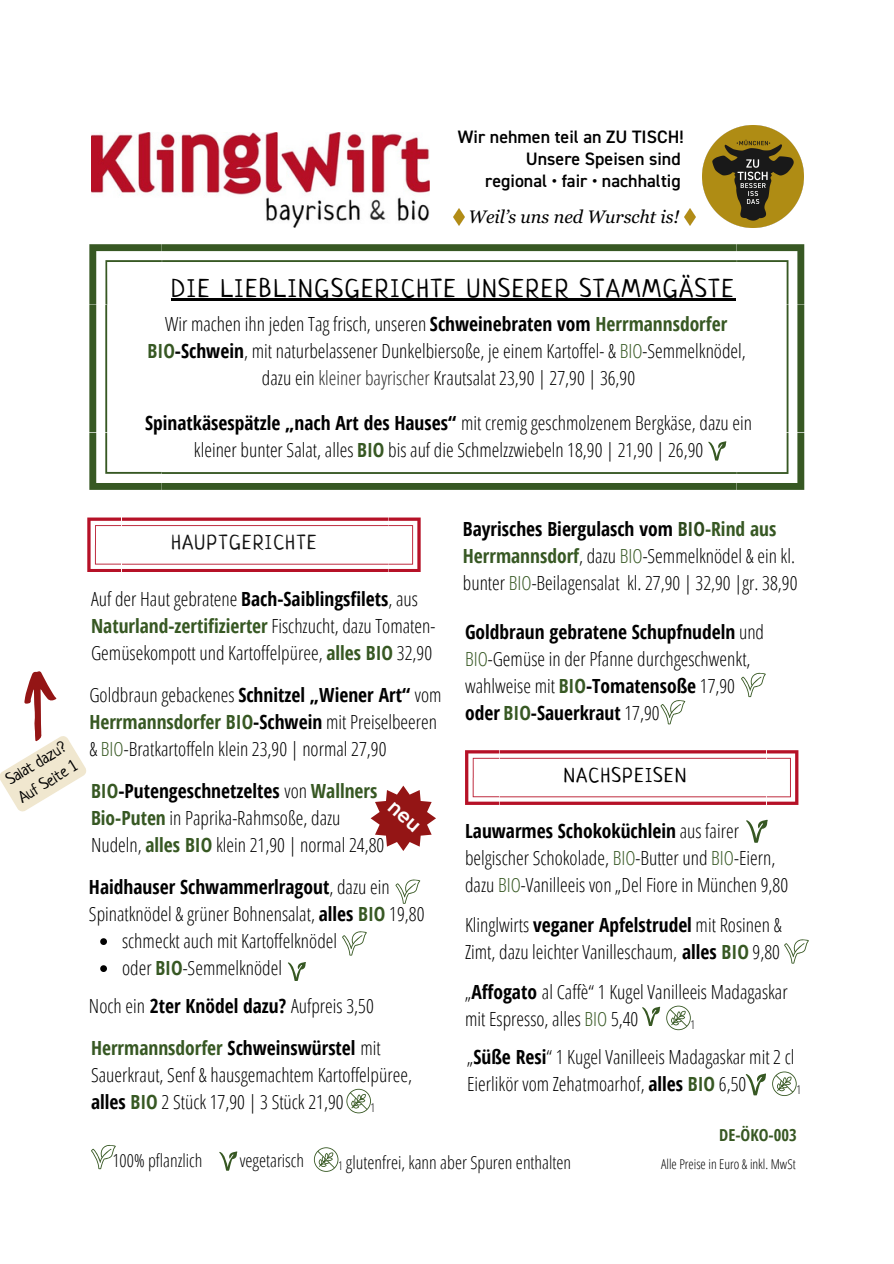
<style>
.page{position:relative;width:894px;height:1264px;background:#fff}
.page>*{position:absolute;margin:0;border:0;box-sizing:border-box;transform-origin:0 0}
.t1{font:25.65px "Neucha";letter-spacing:.08em;color:#010101}
.t2{font:20.1px "Neucha";letter-spacing:.08em;color:#111}
.t3{font:20.1px "Neucha";letter-spacing:.08em;color:#010101}
.t4{font:300 19.5px/27px "Open Sans Condensed";color:#010101}
.t5{font:600 18px "DIN2014";color:#000}
.t6{font:300 18px "Open Sans Condensed";color:#000}
.t7{font:italic 18px "Georgia Pro";color:#000}
.t8{font:700 16.5px "Open Sans Condensed";color:#375823}
.t9{font:16.05px "Neucha";color:#000}
.t10{font:300 13.5px "Open Sans Condensed";color:#000}
.t11{font:300 12px "Open Sans Condensed";color:#000}
.s1{font-weight:700}
.s2{font-weight:700;color:#375823}
.s3{color:#375823}
.s4{color:#2d2d2d}
.s5{font-weight:700;color:#2e491d}
</style>
<div class="page">
<img style="left:91px;top:133px;width:339px;height:94px">
<svg style="left:0;top:671px;width:86px;height:141px"></svg>
<svg style="left:741px;top:672px;width:24px;height:25px"></svg>
<img style="left:702px;top:126px;width:101px;height:101px">
<svg style="left:89px;top:244px;width:715px;height:246px"></svg>
<svg style="left:708px;top:441px;width:18px;height:19px"></svg>
<svg style="left:87px;top:517px;width:333px;height:55px"></svg>
<svg style="left:745px;top:1073px;width:20px;height:22px"></svg>
<svg style="left:746px;top:819px;width:21px;height:23px"></svg>
<svg style="left:642px;top:1007px;width:17px;height:18px"></svg>
<svg style="left:784px;top:939px;width:24px;height:24px"></svg>
<svg style="left:465px;top:750px;width:333px;height:55px"></svg>
<svg style="left:100px;top:938px;width:7px;height:7px"></svg>
<svg style="left:100px;top:965px;width:7px;height:7px"></svg>
<svg style="left:395px;top:879px;width:25px;height:24px"></svg>
<svg style="left:342px;top:931px;width:25px;height:24px"></svg>
<svg style="left:288px;top:962px;width:18px;height:18px"></svg>
<img style="left:453px;top:209px;width:11px;height:16px">
<img style="left:684px;top:209px;width:11px;height:16px">
<svg style="left:660px;top:700px;width:25px;height:24px"></svg>
<svg style="left:219px;top:1151px;width:18px;height:19px"></svg>
<svg style="left:91px;top:1144px;width:25px;height:25px"></svg>
<svg style="left:314px;top:1147px;width:24px;height:24px"></svg>
<svg style="left:666px;top:1005px;width:24px;height:25px"></svg>
<svg style="left:772px;top:1071px;width:24px;height:24px"></svg>
<svg style="left:346px;top:1088px;width:25px;height:25px"></svg>
<hr style="left:171px;top:299px;width:564px;height:2px;background:#010101">
<svg style="left:370px;top:785px;width:66px;height:66px"></svg>
<p class="t5" style="left:458px;top:126px;width:227px">Wir nehmen teil an ZU TISCH!</p>
<h4 class="t5" style="left:525px;top:148px;width:156px">Unsere Speisen sind</h4>
<h4 class="t5" style="left:485px;top:170px;width:197px">regional • fair • nachhaltig</h4>
<p class="t7" style="left:468px;top:206px;width:212px">Weil’s uns ned Wurscht is!</p>
<h4 class="t1" style="left:171px;top:277px;width:563px">DIE LIEBLINGSGERICHTE UNSERER STAMMGÄSTE</h4>
<p class="t4" style="left:147px;top:310px;width:599px;text-align:center">Wir machen ihn jeden Tag frisch, unseren <span class="s1">Schweinebraten vom</span> <span class="s2">Herrmannsdorfer<br>BIO</span><span class="s1">-Schwein</span>, mit naturbelassener Dunkelbiersoße, je einem Kartoffel- &amp; <span class="s3">BIO</span>-Semmelknödel, dazu ein <span class="s4">kleiner bayrischer</span> Krautsalat 23,90 | 27,90 | 36,90</p>
<p class="t4" style="left:145px;top:409px;width:608px;text-align:center"><span class="s1">Spinatkäsespätzle „nach Art des Hauses“</span> mit cremig geschmolzenem Bergkäse, dazu ein kleiner bunter Salat, alles <span class="s2">BIO</span> bis auf die Schmelzzwiebeln 18,90 | 21,90 | 26,90</p>
<h6 class="t9" style="left:4px;top:774px;width:68px;rotate:-31deg">Salat dazu?</h6>
<h6 class="t9" style="left:16px;top:792px;width:67px;rotate:-31deg">Auf Seite 1</h6>
<p class="t2" style="left:171px;top:533px;width:146px">HAUPTGERICHTE</p>
<p class="t4" style="left:91px;top:584px;width:346px">Auf der Haut gebratene <span class="s1">Bach-Saiblingsfilets</span>, aus<br><span class="s2">Naturland-zertifizierter</span> Fischzucht, dazu Tomaten-<br>Gemüsekompott und Kartoffelpüree, <span class="s2">alles BIO</span> 32,90</p>
<p class="t4" style="left:89px;top:680px;width:354px">Goldbraun gebackenes <span class="s1">Schnitzel „Wiener Art“</span> vom<br><span class="s2">Herrmannsdorfer BIO</span><span class="s1">-Schwein</span> mit Preiselbeeren &amp; <span class="s3">BIO</span>-Bratkartoffeln klein 23,90 | normal 27,90</p>
<h4 class="t4" style="left:91px;top:777px;width:295px"><span class="s2">BIO</span><span class="s1">-Putengeschnetzeltes</span> von <span class="s2">Wallners<br>Bio-Puten</span> in Paprika-Rahmsoße, dazu<br>Nudeln, <span class="s2">alles BIO</span> klein 21,90 | normal 24,80</h4>
<p class="t4" style="left:89px;top:873px;width:337px"><span class="s1">Haidhauser Schwammerlragout</span>, dazu ein<br>Spinatknödel &amp; grüner Bohnensalat, <span class="s1">alles</span> <span class="s2">BIO</span> 19,80</p>
<p class="t4" style="left:122px;top:927px;width:216px">schmeckt auch mit Kartoffelknödel</p>
<p class="t4" style="left:122px;top:954px;width:161px">oder <span class="s2">BIO</span>-Semmelknödel</p>
<h4 class="t4" style="left:89px;top:992px;width:286px">Noch ein <span class="s1">2ter Knödel dazu?</span> Aufpreis 3,50</h4>
<h3 class="t4" style="left:91px;top:1034px;width:322px"><span class="s2">Herrmannsdorfer</span> <span class="s1">Schweinswürstel</span> mit<br>Sauerkraut, Senf &amp; hausgemachtem Kartoffelpüree, <span class="s1">alles</span> <span class="s2">BIO</span> 2 Stück 17,90 | 3 Stück 21,90</h3>
<p class="t11" style="left:370px;top:1098px;width:6px">1</p>
<p class="t4" style="left:462px;top:515px;width:336px"><span class="s1">Bayrisches Biergulasch vom</span> <span class="s5">BIO</span><span class="s2">-Rind aus<br>Herrmannsdorf</span>, dazu <span class="s3">BIO</span>-Semmelknödel &amp; ein kl. bunter <span class="s3">BIO</span>-Beilagensalat kl. 27,90 | 32,90 |gr. 38,90</p>
<h6 class="t4" style="left:465px;top:617px;width:300px"><span class="s1">Goldbraun gebratene Schupfnudeln</span> und <span class="s3">BIO</span>-Gemüse in der Pfanne durchgeschwenkt, wahlweise mit <span class="s2">BIO</span><span class="s1">-Tomatensoße</span> 17,90 <span class="s1">oder</span> <span class="s2">BIO</span><span class="s1">-Sauerkraut</span> 17,90</h6>
<h2 class="t3" style="left:563px;top:766px;width:124px">NACHSPEISEN</h2>
<h4 class="t4" style="left:465px;top:816px;width:324px"><span class="s1">Lauwarmes Schokoküchlein</span> aus fairer belgischer Schokolade, <span class="s3">BIO</span>-Butter und <span class="s3">BIO</span>-Eiern, dazu <span class="s3">BIO</span>-Vanilleeis von „Del Fiore in München 9,80</h4>
<p class="t4" style="left:465px;top:910px;width:318px">Klinglwirts <span class="s1">veganer Apfelstrudel</span> mit Rosinen &amp;<br>Zimt, dazu leichter Vanilleschaum, <span class="s1">alles</span> <span class="s2">BIO</span> 9,80</p>
<h4 class="t4" style="left:465px;top:977px;width:324px">„<span class="s1">Affogato</span> al Caffè“ 1 Kugel Vanilleeis Madagaskar mit Espresso, alles <span class="s3">BIO</span> 5,40</h4>
<h2 class="t11" style="left:690px;top:1015px;width:6px">1</h2>
<h1 class="t4" style="left:467px;top:1042px;width:329px">„<span class="s1">Süße Resi</span>“ 1 Kugel Vanilleeis Madagaskar mit 2 cl<br>Eierlikör vom Zehatmoarhof, <span class="s1">alles</span> <span class="s2">BIO</span> 6,50</h1>
<h4 class="t11" style="left:796px;top:1081px;width:6px">1</h4>
<p class="t8" style="left:719px;top:1123px;width:79px">DE-ÖKO-003</p>
<h4 class="t6" style="left:112px;top:1147px;width:91px">100% pflanzlich</h4>
<h4 class="t6" style="left:240px;top:1147px;width:66px">vegetarisch</h4>
<p class="t11" style="left:338px;top:1157px;width:6px">1</p>
<p class="t6" style="left:346px;top:1149px;width:226px">glutenfrei, kann aber Spuren enthalten</p>
<p class="t10" style="left:661px;top:1154px;width:136px">Alle Preise in Euro &amp; inkl. MwSt</p>
</div>
